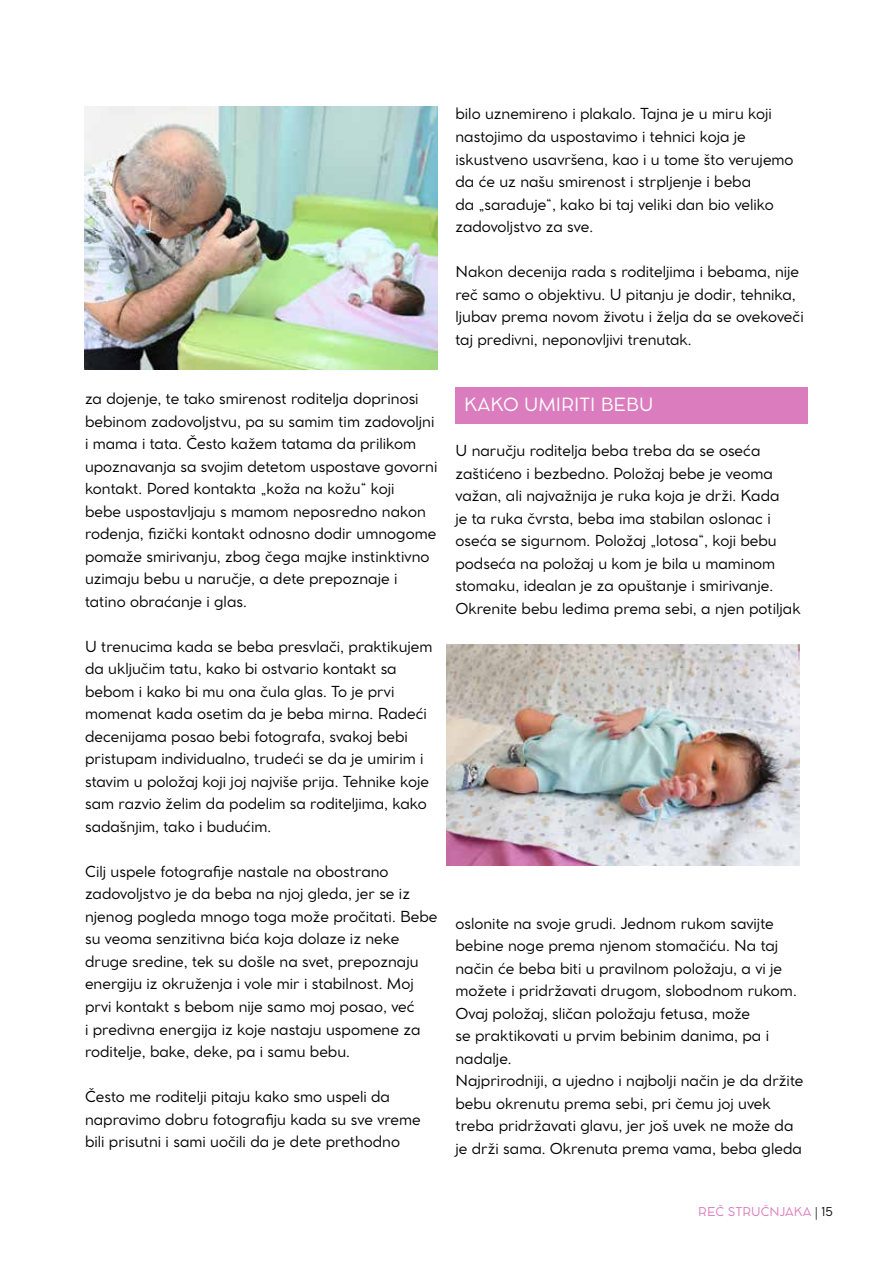
<style>
.page{position:relative;width:893px;height:1263px;background:#fff}
.page>*{position:absolute;margin:0;border:0;box-sizing:border-box;transform-origin:0 0}
.t1{font:18px "Cocomat Pro";color:#fff}
.t2{font:15px/22.5px "Cocomat Pro";color:#000}
.t3{font:12px "Cocomat Pro";color:#db7cbe}
.s1{color:#000}
</style>
<div class="page">
<div style="left:455px;top:387px;width:353px;height:36px;background:#db7cbe"></div>
<img style="left:85px;top:106px;width:352px;height:264px">
<img style="left:446px;top:644px;width:353px;height:221px">
<p class="t2" style="left:455px;top:102px;width:340px">bilo uznemireno i plakalo. Tajna je u miru koji nastojimo da uspostavimo i tehnici koja je iskustveno usavršena, kao i u tome što verujemo da će uz našu smirenost i strpljenje i beba<br>da „sarađuje“, kako bi taj veliki dan bio veliko zadovoljstvo za sve.</p>
<p class="t2" style="left:455px;top:260px;width:350px">Nakon decenija rada s roditeljima i bebama, nije reč samo o objektivu. U pitanju je dodir, tehnika, ljubav prema novom životu i želja da se ovekoveči taj predivni, neponovljivi trenutak.</p>
<p class="t2" style="left:85px;top:387px;width:354px">za dojenje, te tako smirenost roditelja doprinosi bebinom zadovoljstvu, pa su samim tim zadovoljni i mama i tata. Često kažem tatama da prilikom upoznavanja sa svojim detetom uspostave govorni kontakt. Pored kontakta „koža na kožu“ koji<br>bebe uspostavljaju s mamom neposredno nakon rođenja, fizički kontakt odnosno dodir umnogome pomaže smirivanju, zbog čega majke instinktivno uzimaju bebu u naručje, a dete prepoznaje i tatino obraćanje i glas.</p>
<p class="t2" style="left:85px;top:635px;width:349px">U trenucima kada se beba presvlači, praktikujem da uključim tatu, kako bi ostvario kontakt sa bebom i kako bi mu ona čula glas. To je prvi momenat kada osetim da je beba mirna. Radeći decenijama posao bebi fotografa, svakoj bebi pristupam individualno, trudeći se da je umirim i stavim u položaj koji joj najviše prija. Tehnike koje sam razvio želim da podelim sa roditeljima, kako sadašnjim, tako i budućim.</p>
<p class="t2" style="left:85px;top:860px;width:354px">Cilj uspele fotografije nastale na obostrano zadovoljstvo je da beba na njoj gleda, jer se iz njenog pogleda mnogo toga može pročitati. Bebe su veoma senzitivna bića koja dolaze iz neke druge sredine, tek su došle na svet, prepoznaju energiju iz okruženja i vole mir i stabilnost. Moj prvi kontakt s bebom nije samo moj posao, već<br>i predivna energija iz koje nastaju uspomene za roditelje, bake, deke, pa i samu bebu.</p>
<p class="t2" style="left:85px;top:1085px;width:337px">Često me roditelji pitaju kako smo uspeli da napravimo dobru fotografiju kada su sve vreme bili prisutni i sami uočili da je dete prethodno</p>
<p class="t1" style="left:464px;top:390px;width:191px">KAKO UMIRITI BEBU</p>
<p class="t2" style="left:455px;top:439px;width:347px">U naručju roditelja beba treba da se oseća zaštićeno i bezbedno. Položaj bebe je veoma važan, ali najvažnija je ruka koja je drži. Kada<br>je ta ruka čvrsta, beba ima stabilan oslonac i oseća se sigurnom. Položaj „lotosa“, koji bebu podseća na položaj u kom je bila u maminom stomaku, idealan je za opuštanje i smirivanje.<br>Okrenite bebu leđima prema sebi, a njen potiljak</p>
<p class="t2" style="left:455px;top:911px;width:349px">oslonite na svoje grudi. Jednom rukom savijte bebine noge prema njenom stomačiću. Na taj način će beba biti u pravilnom položaju, a vi je možete i pridržavati drugom, slobodnom rukom.<br>Ovaj položaj, sličan položaju fetusa, može<br>se praktikovati u prvim bebinim danima, pa i nadalje.<br>Najprirodniji, a ujedno i najbolji način je da držite bebu okrenutu prema sebi, pri čemu joj uvek treba pridržavati glavu, jer još uvek ne može da je drži sama. Okrenuta prema vama, beba gleda</p>
<p class="t3" style="left:698px;top:1202px;width:136px">REČ STRUČNJAKA <span class="s1">| 15</span></p>
</div>
